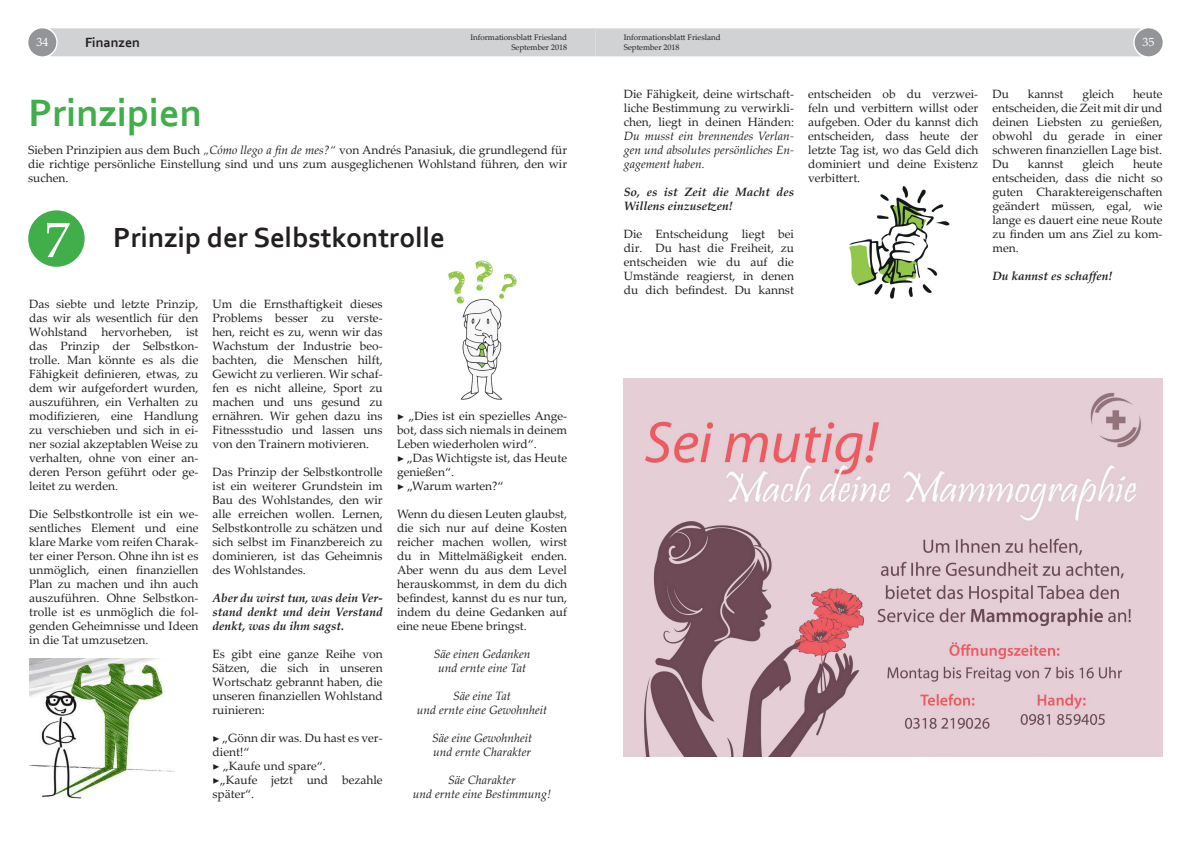
<style>
.page{position:relative;width:1191px;height:842px;background:#fff}
.page>*{position:absolute;margin:0;border:0;box-sizing:border-box;transform-origin:0 0}
.t1{font:50px "Palatino Linotype";color:#fff}
.t2{font:700 40px "Corbel";color:#40ae49}
.t3{font:700 29px "Corbel";color:#231f20}
.t4{font:700 14px "Corbel";color:#231f20}
.t5{font:12px/14px "Palatino Linotype";color:#231f20;text-align:justify}
.t6{font:italic 700 12px/14px "Palatino Linotype";color:#231f20;text-align:justify}
.t7{font:italic 12px "Palatino Linotype";color:#231f20}
.t8{font:12px "Palatino Linotype";color:#fff}
.t9{font:8px/10px "Palatino Linotype";color:#231f20}
.s1{font-style:italic}
.s2{font-family:"Minion Pro"}
</style>
<div class="page">
<div style="left:28px;top:28px;width:28px;height:28px;background:#939598;border-radius:50%"></div>
<div style="left:49px;top:28px;width:1092px;height:28px;background:#d1d2d4"></div>
<div style="left:1134px;top:28px;width:28px;height:28px;background:#939598;border-radius:50%"></div>
<div style="left:28px;top:210px;width:57px;height:57px;background:#40ae49;border-radius:50%"></div>
<img style="left:29px;top:658px;width:145px;height:140px">
<img style="left:448px;top:260px;width:69px;height:140px">
<img style="left:849px;top:186px;width:101px;height:113px">
<img style="left:624px;top:378px;width:538px;height:378px">
<p class="t9" style="left:470px;top:32px;width:98px">Informationsblatt Friesland</p>
<p class="t9" style="left:624px;top:32px;width:98px">Informationsblatt Friesland<br>September 2018</p>
<p class="t4" style="left:85px;top:33px;width:57px">Finanzen</p>
<p class="t8" style="left:36px;top:34px;width:13px">34</p>
<p class="t8" style="left:1142px;top:33px;width:13px">35</p>
<p class="t9" style="left:511px;top:42px;width:57px">September 2018</p>
<p class="t2" style="left:28px;top:88px;width:175px">Prinzipien</p>
<p class="t5" style="left:28px;top:142px;width:540px">Sieben Prinzipien aus dem Buch <span class="s1">„Cómo llego a fin de mes?“</span> von Andrés Panasiuk, die grundlegend für die richtige persönliche Einstellung sind und uns zum ausgeglichenen Wohlstand führen, den wir suchen.</p>
<p class="t1" style="left:45px;top:204px;width:26px">7</p>
<p class="t3" style="left:113px;top:219px;width:333px">Prinzip der Selbstkontrolle</p>
<p class="t5" style="left:29px;top:297px;width:171px">Das siebte und letzte Prinzip, das wir als wesentlich für den Wohlstand hervorheben, ist das Prinzip der Selbstkon&shy;trolle. Man könnte es als die Fähigkeit definieren, etwas, zu dem wir aufgefordert wurden, auszuführen, ein Verhalten zu modifizieren, eine Handlung zu verschieben und sich in ei&shy;ner sozial akzeptablen Weise zu verhalten, ohne von einer an&shy;deren Person geführt oder ge&shy;leitet zu werden.</p>
<p class="t5" style="left:29px;top:507px;width:171px">Die Selbstkontrolle ist ein we&shy;sentliches Element und eine klare Marke vom reifen Charak&shy;ter einer Person. Ohne ihn ist es unmöglich, einen finanziellen Plan zu machen und ihn auch auszuführen. Ohne Selbstkon&shy;trolle ist es unmöglich die fol&shy;genden Geheimnisse und Ideen in die Tat umzusetzen.</p>
<p class="t5" style="left:212px;top:297px;width:172px">Um die Ernsthaftigkeit dieses Problems besser zu verste&shy;hen, reicht es zu, wenn wir das</p>
<p class="t5" style="left:212px;top:339px;width:172px">Wachstum der Industrie beo&shy;bachten, die Menschen hilft,</p>
<p class="t5" style="left:212px;top:367px;width:172px">Gewicht zu verlieren. Wir schaf&shy;fen es nicht alleine, Sport zu machen und uns gesund zu ernähren. Wir gehen dazu ins Fitnessstudio und lassen uns von den Trainern motivieren.</p>
<p class="t5" style="left:212px;top:465px;width:172px">Das Prinzip der Selbstkontrolle ist ein weiterer Grundstein im Bau des Wohlstandes, den wir alle erreichen wollen. Lernen, Selbstkontrolle zu schätzen und sich selbst im Finanzbereich zu dominieren, ist das Geheimnis des Wohlstandes.</p>
<p class="t6" style="left:212px;top:591px;width:172px">Aber du wirst tun, was dein Ver&shy;stand denkt und dein Verstand denkt, was du ihm sagst.</p>
<p class="t5" style="left:212px;top:647px;width:172px">Es gibt eine ganze Reihe von Sätzen, die sich in unseren Wortschatz gebrannt haben, die unseren finanziellen Wohlstand ruinieren:</p>
<p class="t5" style="left:212px;top:731px;width:172px"><span class="s2">▶</span> „Gönn dir was. Du hast es ver&shy;dient!“</p>
<p class="t5" style="left:212px;top:759px;width:115px"><span class="s2">▶</span> „Kaufe und spare“.</p>
<p class="t5" style="left:212px;top:773px;width:172px"><span class="s2">▶</span>„Kaufe jetzt und bezahle später“.</p>
<p class="t5" style="left:397px;top:409px;width:172px"><span class="s2">▶</span> „Dies ist ein spezielles Ange&shy;bot, dass sich niemals in deinem Leben wiederholen wird“.</p>
<p class="t5" style="left:397px;top:451px;width:172px"><span class="s2">▶</span> „Das Wichtigste ist, das Heute genießen“.</p>
<p class="t5" style="left:397px;top:479px;width:108px"><span class="s2">▶</span> „Warum warten?“</p>
<p class="t5" style="left:397px;top:507px;width:172px">Wenn du diesen Leuten glaubst, die sich nur auf deine Kosten reicher machen wollen, wirst du in Mittelmäßigkeit enden.<br>Aber wenn du aus dem Level herauskommst, in dem du dich befindest, kannst du es nur tun, indem du deine Gedanken auf eine neue Ebene bringst.</p>
<p class="t7" style="left:434px;top:645px;width:98px">Säe einen Gedanken</p>
<p class="t7" style="left:438px;top:659px;width:90px">und ernte eine Tat</p>
<p class="t7" style="left:453px;top:687px;width:59px">Säe eine Tat</p>
<p class="t7" style="left:417px;top:701px;width:132px">und ernte eine Gewohnheit</p>
<p class="t7" style="left:432px;top:729px;width:102px">Säe eine Gewohnheit</p>
<p class="t7" style="left:433px;top:743px;width:100px">und ernte Charakter</p>
<p class="t7" style="left:448px;top:771px;width:69px">Säe Charakter</p>
<p class="t7" style="left:413px;top:785px;width:140px">und ernte eine Bestimmung!</p>
<p class="t5" style="left:624px;top:87px;width:172px">Die Fähigkeit, deine wirtschaft&shy;liche Bestimmung zu verwirkli&shy;chen, liegt in deinen Händen:<br><span class="s1">Du musst ein brennendes Verlan&shy;gen und absolutes persönliches En&shy;gagement haben.</span></p>
<p class="t6" style="left:624px;top:185px;width:172px">So, es ist Zeit die Macht des<br>Willens einzusetzen!</p>
<p class="t5" style="left:624px;top:227px;width:172px">Die Entscheidung liegt bei dir. Du hast die Freiheit, zu entscheiden wie du auf die Umstände reagierst, in denen du dich befindest. Du kannst</p>
<p class="t5" style="left:808px;top:87px;width:172px">entscheiden ob du verzwei&shy;feln und verbittern willst oder aufgeben. Oder du kannst dich entscheiden, dass heute der letzte Tag ist, wo das Geld dich dominiert und deine Existenz verbittert.</p>
<p class="t5" style="left:992px;top:87px;width:18px">Du</p>
<p class="t5" style="left:1028px;top:87px;width:37px">kannst</p>
<p class="t5" style="left:1082px;top:87px;width:33px">gleich</p>
<p class="t5" style="left:992px;top:87px;width:172px;text-indent:140px">heute entscheiden, die Zeit mit dir und deinen Liebsten zu genießen, obwohl du gerade in einer schweren finanziellen Lage bist.</p>
<p class="t5" style="left:992px;top:157px;width:18px">Du</p>
<p class="t5" style="left:1028px;top:157px;width:37px">kannst</p>
<p class="t5" style="left:1082px;top:157px;width:33px">gleich</p>
<p class="t5" style="left:992px;top:157px;width:172px;text-indent:140px">heute entscheiden, dass die nicht so guten Charaktereigenschaften geändert müssen, egal, wie lange es dauert eine neue Route zu finden um ans Ziel zu kom&shy;men.</p>
<p class="t6" style="left:992px;top:269px;width:122px">Du kannst es schaffen!</p>
</div>
